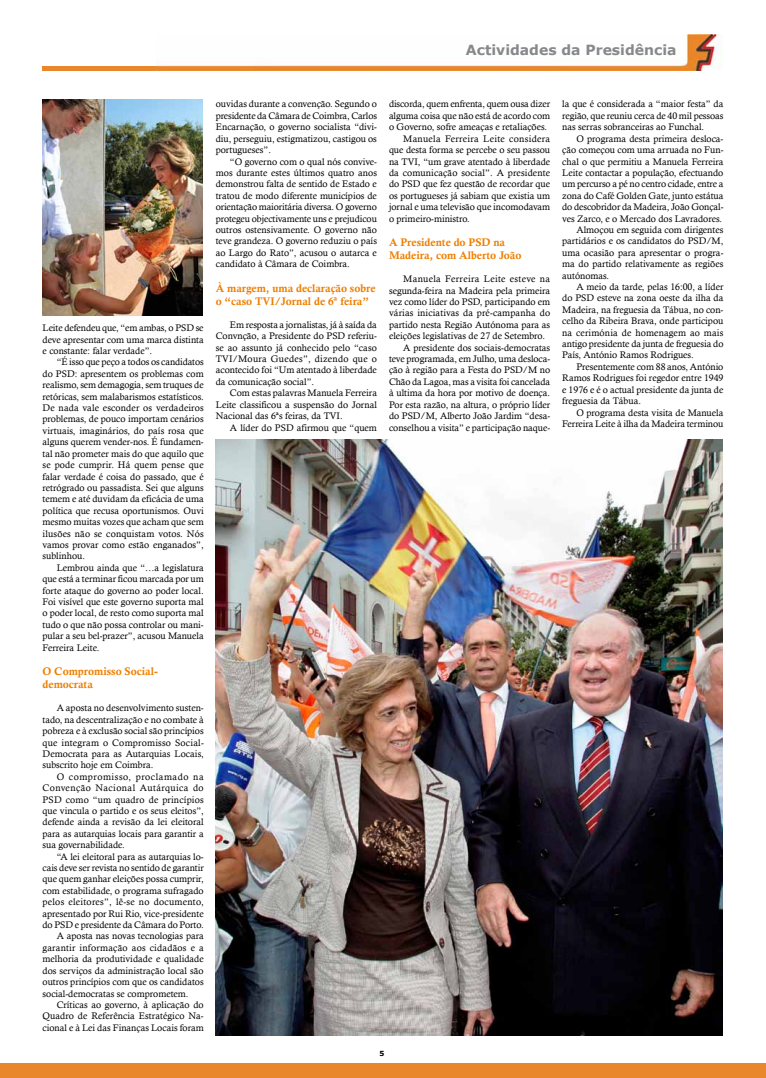
<style>
.page{position:relative;width:766px;height:1078px;background:#fff}
.page>*{position:absolute;margin:0;border:0;box-sizing:border-box;transform-origin:0 0}
.t1{font:700 14px "Verdana";color:#87888a}
.t2{font:11px/13.2px "Calis MT Bol";color:#ee7f00}
.t3{font:9.5px/11.4px "Calisto";color:#000;text-align:justify}
.t4{font:9.5px "Calisto";letter-spacing:.035em;color:#000}
.t5{font:9.5px "Calisto";letter-spacing:.025em;color:#000}
.t6{font:9.5px "Calisto";letter-spacing:.02em;color:#000}
.t7{font:700 7px "Verdana";color:#000}
</style>
<div class="page">
<div style="left:0;top:1063px;width:765px;height:14px;background:#e9872c"></div>
<img style="left:156px;top:34px;width:566px;height:37px">
<div style="left:43px;top:66px;width:113px;height:5px;background:#e9872c"></div>
<img style="left:43px;top:100px;width:160px;height:216px">
<img style="left:216px;top:439px;width:506px;height:596px">
<h1 class="t1" style="left:466px;top:41px;width:212px">Actividades da Presidência</h1>
<p class="t3" style="left:43px;top:322px;width:163px">Leite defendeu que, “em ambas, o PSD se deve apresentar com uma marca distinta e constante: falar verdade”.</p>
<p class="t3" style="left:43px;top:356px;width:163px;text-indent:14px">“É isso que peço a todos os candidatos do PSD: apresentem os problemas com realismo, sem demagogia, sem truques de retóricas, sem malabarismos estatísticos.<br>De nada vale esconder os verdadeiros problemas, de pouco importam cenários virtuais, imaginários, do país rosa que alguns querem vender-nos. É fundamen&shy;tal não prometer mais do que aquilo que se pode cumprir. Há quem pense que falar verdade é coisa do passado, que é retrógrado ou passadista. Sei que alguns temem e até duvidam da eficácia de uma política que recusa oportunismos. Ouvi mesmo muitas vozes que acham que sem ilusões não se conquistam votos. Nós vamos provar como estão enganados”, sublinhou.</p>
<p class="t3" style="left:43px;top:561px;width:163px;text-indent:14px">Lembrou ainda que “…a legislatura que está a terminar ficou marcada por um forte ataque do governo ao poder local.<br>Foi visível que este governo suporta mal o poder local, de resto como suporta mal tudo o que não possa controlar ou mani&shy;pular a seu bel-prazer”, acusou Manuela Ferreira Leite.</p>
<p class="t2" style="left:43px;top:664px;width:117px">O Compromisso Social&shy;democrata</p>
<p class="t3" style="left:43px;top:702px;width:163px;text-indent:14px">A aposta no desenvolvimento susten&shy;tado, na descentralização e no combate à pobreza e à exclusão social são princípios que integram o Compromisso Social-Democrata para as Autarquias Locais, subscrito hoje em Coimbra.</p>
<p class="t3" style="left:43px;top:770px;width:163px;text-indent:14px">O compromisso, proclamado na Convenção Nacional Autárquica do PSD como “um quadro de princípios que vincula o partido e os seus eleitos”, defende ainda a revisão da lei eleitoral para as autarquias locais para garantir a sua governabilidade.</p>
<p class="t3" style="left:57px;top:850px;width:148px">“A lei eleitoral para as autarquias lo-</p>
<p class="t3" style="left:43px;top:861px;width:163px">cais deve ser revista no sentido de garantir</p>
<p class="t3" style="left:43px;top:873px;width:163px">que quem ganhar eleições possa cumprir,</p>
<p class="t3" style="left:43px;top:884px;width:163px">com estabilidade, o programa sufragado</p>
<p class="t5" style="left:43px;top:896px;width:163px">pelos eleitores”, lê-se no documento,</p>
<p class="t3" style="left:43px;top:907px;width:163px">apresentado por Rui Rio, vice-presidente</p>
<p class="t3" style="left:43px;top:918px;width:163px">do PSD e presidente da Câmara do Porto.</p>
<p class="t3" style="left:57px;top:930px;width:148px">A aposta nas novas tecnologias para</p>
<p class="t6" style="left:43px;top:941px;width:163px">garantir informação aos cidadãos e a</p>
<p class="t3" style="left:43px;top:953px;width:163px">melhoria da produtividade e qualidade</p>
<p class="t3" style="left:43px;top:964px;width:163px">dos serviços da administração local são</p>
<p class="t3" style="left:43px;top:975px;width:163px">outros princípios com que os candidatos</p>
<p class="t3" style="left:43px;top:987px;width:147px">social-democratas se comprometem.</p>
<p class="t3" style="left:57px;top:998px;width:148px">Críticas ao governo, à aplicação do</p>
<p class="t3" style="left:43px;top:1010px;width:163px">Quadro de Referência Estratégico Na-</p>
<p class="t3" style="left:43px;top:1021px;width:163px">cional e à Lei das Finanças Locais foram</p>
<p class="t3" style="left:216px;top:98px;width:163px">ouvidas durante a convenção. Segundo o presidente da Câmara de Coimbra, Carlos Encarnação, o governo socialista “divi&shy;diu, perseguiu, estigmatizou, castigou os portugueses”.</p>
<p class="t3" style="left:216px;top:155px;width:163px;text-indent:14px">“O governo com o qual nós convive&shy;mos durante estes últimos quatro anos demonstrou falta de sentido de Estado e tratou de modo diferente municípios de orientação maioritária diversa. O governo protegeu objectivamente uns e prejudicou outros ostensivamente. O governo não teve grandeza. O governo reduziu o país ao Largo do Rato”, acusou o autarca e candidato à Câmara de Coimbra.</p>
<p class="t2" style="left:216px;top:281px;width:161px">À margem, uma declaração sobre o “caso TVI/Jornal de 6ª feira”</p>
<p class="t3" style="left:216px;top:319px;width:163px;text-indent:14px">Em resposta a jornalistas, já à saída da Convnção, a Presidente do PSD referiu&shy;se ao assunto já conhecido pelo “caso TVI/Moura Guedes”, dizendo que o acontecido foi “Um atentado à liberdade da comunicação social”.</p>
<p class="t3" style="left:216px;top:387px;width:163px;text-indent:14px">Com estas palavras Manuela Ferreira Leite classificou a suspensão do Jornal Nacional das 6ªs feiras, da TVI.</p>
<p class="t3" style="left:230px;top:421px;width:148px">A líder do PSD afirmou que “quem</p>
<p class="t3" style="left:389px;top:98px;width:163px">discorda, quem enfrenta, quem ousa dizer</p>
<p class="t3" style="left:389px;top:110px;width:163px">alguma coisa que não está de acordo com</p>
<p class="t3" style="left:389px;top:121px;width:160px">o Governo, sofre ameaças e retaliações.</p>
<p class="t4" style="left:403px;top:133px;width:148px">Manuela Ferreira Leite considera</p>
<p class="t3" style="left:389px;top:144px;width:163px">que desta forma se percebe o seu passou</p>
<p class="t3" style="left:389px;top:155px;width:163px">na TVI, “um grave atentado à liberdade</p>
<p class="t3" style="left:389px;top:167px;width:163px">da comunicação social”. A presidente</p>
<p class="t3" style="left:389px;top:178px;width:163px">do PSD que fez questão de recordar que</p>
<p class="t3" style="left:389px;top:190px;width:163px">os portugueses já sabiam que existia um</p>
<p class="t3" style="left:389px;top:201px;width:163px">jornal e uma televisão que incomodavam</p>
<p class="t3" style="left:389px;top:212px;width:82px">o primeiro-ministro.</p>
<p class="t2" style="left:389px;top:236px;width:134px">A Presidente do PSD na<br>Madeira, com Alberto João</p>
<p class="t4" style="left:403px;top:273px;width:148px">Manuela Ferreira Leite esteve na</p>
<p class="t3" style="left:389px;top:284px;width:163px">segunda-feira na Madeira pela primeira</p>
<p class="t3" style="left:389px;top:296px;width:163px">vez como líder do PSD, participando em</p>
<p class="t3" style="left:389px;top:307px;width:163px">várias iniciativas da pré-campanha do</p>
<p class="t3" style="left:389px;top:319px;width:163px">partido nesta Região Autónoma para as</p>
<p class="t3" style="left:389px;top:330px;width:157px">eleições legislativas de 27 de Setembro.</p>
<p class="t3" style="left:403px;top:341px;width:148px">A presidente dos sociais-democratas</p>
<p class="t3" style="left:389px;top:353px;width:163px">teve programada, em Julho, uma desloca-</p>
<p class="t3" style="left:389px;top:364px;width:163px">ção à região para a Festa do PSD/M no</p>
<p class="t3" style="left:389px;top:376px;width:162px">Chão da Lagoa, mas a visita foi cancelada</p>
<p class="t3" style="left:389px;top:387px;width:163px">à ultima da hora por motivo de doença.</p>
<p class="t3" style="left:389px;top:398px;width:163px">Por esta razão, na altura, o próprio líder</p>
<p class="t3" style="left:389px;top:410px;width:163px">do PSD/M, Alberto João Jardim “desa-</p>
<p class="t3" style="left:389px;top:421px;width:163px">conselhou a visita” e participação naque-</p>
<p class="t3" style="left:562px;top:98px;width:163px">la que é considerada a “maior festa” da região, que reuniu cerca de 40 mil pessoas nas serras sobranceiras ao Funchal.</p>
<p class="t3" style="left:576px;top:133px;width:148px">O programa desta primeira desloca-</p>
<p class="t3" style="left:562px;top:144px;width:163px">ção começou com uma arruada no Fun-</p>
<p class="t3" style="left:562px;top:155px;width:163px">chal o que permitiu a Manuela Ferreira</p>
<p class="t3" style="left:562px;top:167px;width:163px">Leite contactar a população, efectuando</p>
<p class="t3" style="left:562px;top:178px;width:163px">um percurso a pé no centro cidade, entre a</p>
<p class="t3" style="left:562px;top:190px;width:163px">zona do Café Golden Gate, junto estátua</p>
<p class="t3" style="left:562px;top:201px;width:163px">do descobridor da Madeira, João Gonçal-</p>
<p class="t3" style="left:562px;top:212px;width:161px">ves Zarco, e o Mercado dos Lavradores.</p>
<p class="t3" style="left:576px;top:224px;width:148px">Almoçou em seguida com dirigentes</p>
<p class="t3" style="left:562px;top:235px;width:163px">partidários e os candidatos do PSD/M,</p>
<p class="t3" style="left:562px;top:247px;width:163px">uma ocasião para apresentar o progra-</p>
<p class="t3" style="left:562px;top:258px;width:163px">ma do partido relativamente as regiões</p>
<p class="t3" style="left:562px;top:269px;width:49px">autónomas.</p>
<p class="t3" style="left:576px;top:281px;width:148px">A meio da tarde, pelas 16:00, a líder</p>
<p class="t3" style="left:562px;top:292px;width:163px">do PSD esteve na zona oeste da ilha da</p>
<p class="t3" style="left:562px;top:304px;width:163px">Madeira, na freguesia da Tábua, no con-</p>
<p class="t3" style="left:562px;top:315px;width:163px">celho da Ribeira Brava, onde participou</p>
<p class="t3" style="left:562px;top:326px;width:163px">na cerimónia de homenagem ao mais</p>
<p class="t3" style="left:562px;top:338px;width:163px">antigo presidente da junta de freguesia do</p>
<p class="t3" style="left:562px;top:349px;width:133px">País, António Ramos Rodrigues.</p>
<p class="t3" style="left:576px;top:361px;width:148px">Presentemente com 88 anos, António</p>
<p class="t3" style="left:562px;top:372px;width:163px">Ramos Rodrigues foi regedor entre 1949</p>
<p class="t3" style="left:562px;top:383px;width:163px">e 1976 e é o actual presidente da junta de</p>
<p class="t3" style="left:562px;top:395px;width:80px">freguesia da Tábua.</p>
<p class="t3" style="left:576px;top:406px;width:148px">O programa desta visita de Manuela</p>
<p class="t3" style="left:562px;top:418px;width:163px">Ferreira Leite à ilha da Madeira terminou</p>
<p class="t7" style="left:379px;top:1049px;width:6px">5</p>
</div>
